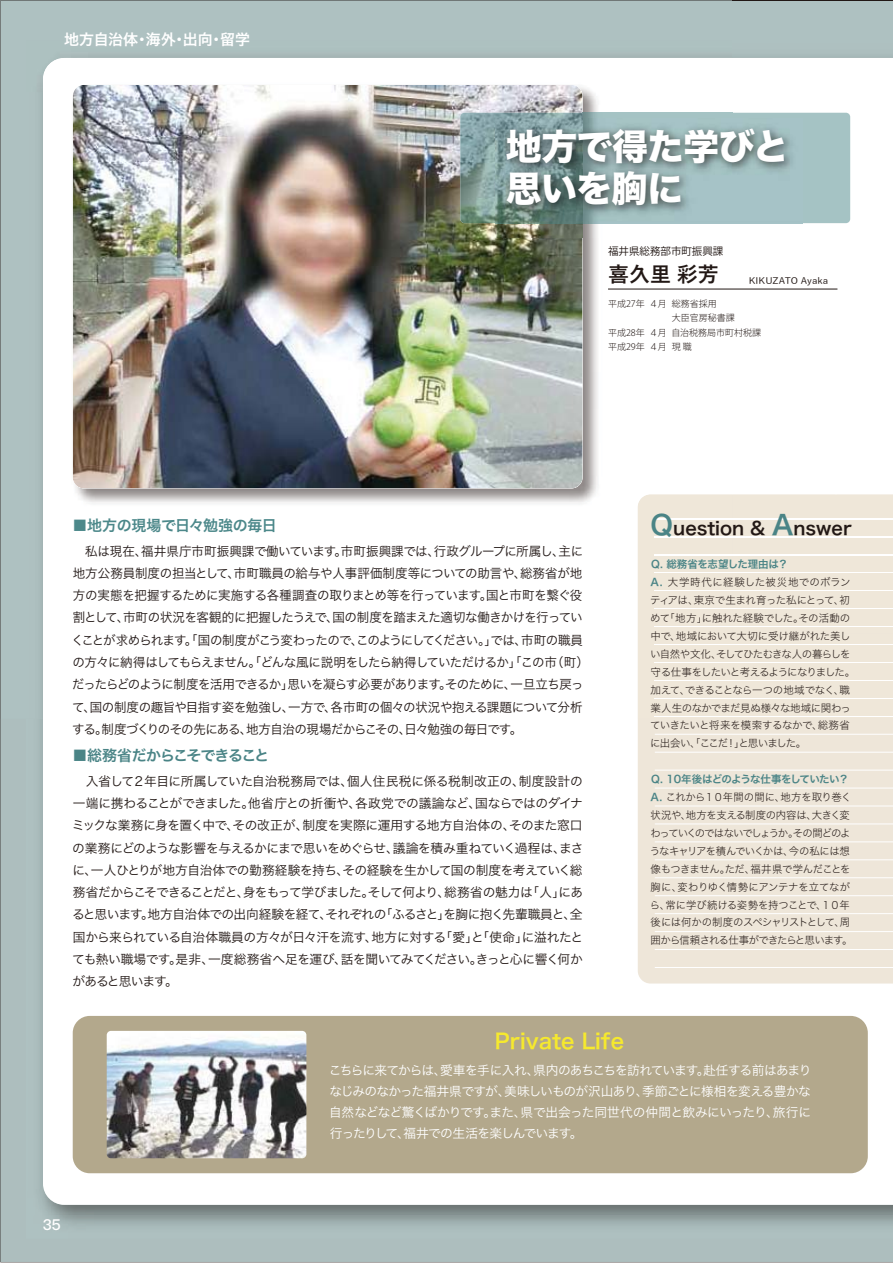
<style>
.page{position:relative;width:893px;height:1263px;background:#fff}
.page>*{position:absolute;margin:0;border:0;box-sizing:border-box;transform-origin:0 0}
.t1{font:36px/42px "Hira Kaku Std W8 90 msp RKSJ H";letter-spacing:-.015em;color:#fff}
.t2{font:21px "Hira Kaku Pro W6 90 msp RKSJ H";color:#f6e92e}
.t3{font:21px "Yu Go Bold 90 msp RKSJ H";color:#221815}
.t4{font:18px "Hira Kaku Pro N W6 90 msp RKSJ H";color:#221815}
.t5{font:15px "Hira Kaku Pro W6 90 msp RKSJ H";letter-spacing:-.065em;color:#4a8486}
.t6{font:15px "Hira Kaku Pro W6 90 msp RKSJ H";color:#fff}
.t7{font:15px "Hira Kaku Pro W6 90 msp RKSJ H";letter-spacing:-.02em;color:#4c888a}
.t8{font:12.75px/22.4px "Hira Kaku Pro W3 90 msp RKSJ H";letter-spacing:-.05em;color:#221815;text-align:justify}
.t9{font:12.75px/22.4px "Hira Kaku Pro W3 90 msp RKSJ H";letter-spacing:-.04em;color:#211715}
.t10{font:12.75px/21px "Hira Kaku Pro W3 90 msp RKSJ H";letter-spacing:-.055em;color:#fff;text-align:justify}
.t11{font:12.75px "Hira Kaku Pro W3 90 msp RKSJ H";letter-spacing:-.02em;color:#211715}
.t12{font:10.5px/17.9px "Hiragino Sans W2 90 msp RKSJ H";letter-spacing:-.045em;color:#221815}
.t13{font:10.5px "Hiragino Sans W6 90 msp RKSJ H";letter-spacing:-.05em;color:#4a8486}
.t14{font:10.5px "Hiragino Sans W6 90 msp RKSJ H";letter-spacing:-.03em;color:#4a8486}
.t15{font:10.5px "Koz Go Pr 6 N Regular 90 msp RKSJ H";color:#221815}
.t16{font:9px "Koz Go Pr 6 N Light 90 msp RKSJ H";color:#221815}
.t17{font:9px "Yu Go Medium 90 msp RKSJ H";color:#221815;scale:1.1 1}
.s1{color:#221815}
.s2{font-size:27px;color:#4a8486}
.s3{font-family:"Hiragino Sans W6 90 msp RKSJ H";color:#4a8486}
</style>
<div class="page">
<svg style="left:1px;top:719px;width:892px;height:543px"></svg>
<div style="left:638px;top:719px;width:255px;height:265px;background:#eee6d9"></div>
<hr style="left:655px;top:734px;width:238px;height:1px;background:#fff">
<hr style="left:655px;top:752px;width:238px;height:1px;background:#fff">
<hr style="left:655px;top:770px;width:238px;height:1px;background:#fff">
<hr style="left:655px;top:788px;width:238px;height:1px;background:#fff">
<hr style="left:655px;top:806px;width:238px;height:1px;background:#fff">
<hr style="left:655px;top:824px;width:238px;height:1px;background:#fff">
<hr style="left:655px;top:842px;width:238px;height:1px;background:#fff">
<hr style="left:655px;top:860px;width:238px;height:1px;background:#fff">
<hr style="left:655px;top:878px;width:238px;height:1px;background:#fff">
<hr style="left:655px;top:895px;width:238px;height:1px;background:#fff">
<hr style="left:655px;top:913px;width:238px;height:1px;background:#fff">
<hr style="left:655px;top:931px;width:238px;height:1px;background:#fff">
<hr style="left:655px;top:949px;width:238px;height:1px;background:#fff">
<hr style="left:655px;top:967px;width:238px;height:1px;background:#fff">
<img style="left:1px;top:1px;width:731px;height:718px">
<div style="left:638px;top:495px;width:255px;height:224px;background:#efe7d9"></div>
<img style="left:655px;top:519px;width:77px;height:1px">
<img style="left:655px;top:537px;width:77px;height:1px">
<img style="left:655px;top:555px;width:77px;height:1px">
<img style="left:655px;top:573px;width:77px;height:1px">
<img style="left:655px;top:591px;width:77px;height:1px">
<img style="left:655px;top:608px;width:77px;height:1px">
<img style="left:655px;top:626px;width:77px;height:1px">
<img style="left:655px;top:644px;width:238px;height:1px">
<img style="left:655px;top:662px;width:238px;height:1px">
<img style="left:655px;top:680px;width:238px;height:1px">
<img style="left:655px;top:698px;width:238px;height:1px">
<img style="left:655px;top:716px;width:238px;height:1px">
<div style="left:65px;top:32px;width:184px;height:14px;background:#aec1c1"></div>
<img style="left:74px;top:519px;width:201px;height:14px">
<img style="left:73px;top:544px;width:509px;height:13px">
<img style="left:73px;top:567px;width:509px;height:12px">
<img style="left:73px;top:589px;width:509px;height:12px">
<img style="left:73px;top:612px;width:509px;height:11px">
<img style="left:74px;top:634px;width:508px;height:12px">
<img style="left:74px;top:656px;width:506px;height:12px">
<img style="left:73px;top:678px;width:508px;height:12px">
<img style="left:73px;top:701px;width:509px;height:12px">
<img style="left:73px;top:85px;width:509px;height:403px;border-radius:11px">
<img style="left:836px;top:154px;width:57px;height:341px">
<img style="left:732px;top:495px;width:161px;height:138px">
<hr style="left:608px;top:289px;width:229px;height:1px;background:#221815">
<img style="left:460px;top:113px;width:390px;height:110px">
<img style="left:495px;top:223px;width:307px;height:14px">
<img style="left:495px;top:118px;width:87px;height:105px">
<img style="left:732px;top:118px;width:70px;height:105px">
<div style="left:73px;top:1016px;width:795px;height:157px;background:#b3a88c;border-radius:17px"></div>
<img style="left:107px;top:1031px;width:199px;height:127px;border-radius:4px">
<svg style="left:44px;top:1219px;width:16px;height:11px"></svg>
<p class="t6" style="left:64px;top:34px;width:187px">地方自治体・海外・出向・留学</p>
<h1 class="t1" style="left:506px;top:131px;width:285px">地方で得た学びと思いを胸に</h1>
<p class="t15" style="left:608px;top:248px;width:117px">福井県総務部市町振興課</p>
<h2 class="t3" style="left:608px;top:266px;width:112px">喜久里 彩芳</h2>
<p class="t16" style="left:608px;top:300px;width:110px">平成27年 ４月 総務省採用</p>
<p class="t16" style="left:672px;top:315px;width:64px">大臣官房秘書課</p>
<p class="t16" style="left:608px;top:329px;width:155px">平成28年 ４月 自治税務局市町村税課</p>
<p class="t16" style="left:608px;top:343px;width:85px">平成29年 ４月 現 職</p>
<p class="t17" style="left:749px;top:278px;width:74px">KIKUZATO Ayaka</p>
<p class="t7" style="left:72px;top:520px;width:206px">■地方の現場で日々勉強の毎日</p>
<p class="t9" style="left:71px;top:564px;width:519px">地方公務員制度の担当として、市町職員の給与や人事評価制度等についての助言や、総務省が地方の実態を把握するために実施する各種調査の取りまとめ等を行っています。国と市町を繋ぐ役割として、市町の状況を客観的に把握したうえで、国の制度を踏まえた適切な働きかけを行っていくことが求められます。「国の制度がこう変わったので、このようにしてください。」では、市町の職員の方々に納得はしてもらえません。「どんな風に説明をしたら納得していただけるか」「この市（町）だったらどのように制度を活用できるか」思いを凝らす必要があります。そのために、一旦立ち戻って、国の制度の趣旨や目指す姿を勉強し、一方で、各市町の個々の状況や抱える課題について分析</p>
<p class="t11" style="left:73px;top:546px;width:512px"><span class="s1">　</span>私は現在、福井県庁市町振興課で働いています。市町振興課では、行政グループに所属し、主に</p>
<p class="t8" style="left:72px;top:720px;width:451px">する。制度づくりのその先にある、地方自治の現場だからこその、日々勉強の毎日です。</p>
<p class="t5" style="left:72px;top:750px;width:198px">■総務省だからこそできること</p>
<p class="t8" style="left:72px;top:771px;width:513px">　入省して２年目に所属していた自治税務局では、個人住民税に係る税制改正の、制度設計の一端に携わることができました。他省庁との折衝や、各政党での議論など、国ならではのダイナミックな業務に身を置く中で、その改正が、制度を実際に運用する地方自治体の、そのまた窓口の業務にどのような影響を与えるかにまで思いをめぐらせ、議論を積み重ねていく過程は、まさに、一人ひとりが地方自治体での勤務経験を持ち、その経験を生かして国の制度を考えていく総務省だからこそできることだと、身をもって学びました。そして何より、総務省の魅力は「人」にあると思います。地方自治体での出向経験を経て、それぞれの「ふるさと」を胸に抱く先輩職員と、全国から来られている自治体職員の方々が日々汗を流す、地方に対する「愛」と「使命」に溢れたとても熱い職場です。是非、一度総務省へ足を運び、話を聞いてみてください。きっと心に響く何かがあると思います。</p>
<h3 class="t4" style="left:651px;top:521px;width:203px"><span class="s2">Q</span>uestion &amp; <span class="s2">A</span>nswer</h3>
<p class="t14" style="left:651px;top:560px;width:138px">Q. 総務省を志望した理由は？</p>
<p class="t12" style="left:650px;top:575px;width:207px"><span class="s3">A.</span> 大学時代に経験した被災地でのボランティアは、東京で生まれ育った私にとって、初めて「地方」に触れた経験でした。その活動の中で、地域において大切に受け継がれた美しい自然や文化、そしてひたむきな人の暮らしを守る仕事をしたいと考えるようになりました。加えて、できることなら一つの地域でなく、職業人生のなかでまだ見ぬ様々な地域に関わっていきたいと将来を模索するなかで、総務省に出会い、「ここだ！」と思いました。</p>
<p class="t13" style="left:651px;top:775px;width:199px">Q. 10年後はどのような仕事をしていたい？</p>
<p class="t12" style="left:650px;top:790px;width:204px"><span class="s3">A.</span> これから１０年間の間に、地方を取り巻く状況や、地方を支える制度の内容は、大きく変わっていくのではないでしょうか。その間どのようなキャリアを積んでいくかは、今の私には想像もつきません。ただ、福井県で学んだことを胸に、変わりゆく情勢にアンテナを立てながら、常に学び続ける姿勢を持つことで、１０年後には何かの制度のスペシャリストとして、周囲から信頼される仕事ができたらと思います。</p>
<h2 class="t2" style="left:495px;top:1034px;width:131px">Private Life</h2>
<p class="t10" style="left:329px;top:1062px;width:484px">こちらに来てからは、愛車を手に入れ、県内のあちこちを訪れています。赴任する前はあまりなじみのなかった福井県ですが、美味しいものが沢山あり、季節ごとに様相を変える豊かな自然などなど驚くばかりです。また、県で出会った同世代の仲間と飲みにいったり、旅行に行ったりして、福井での生活を楽しんでいます。</p>
</div>
